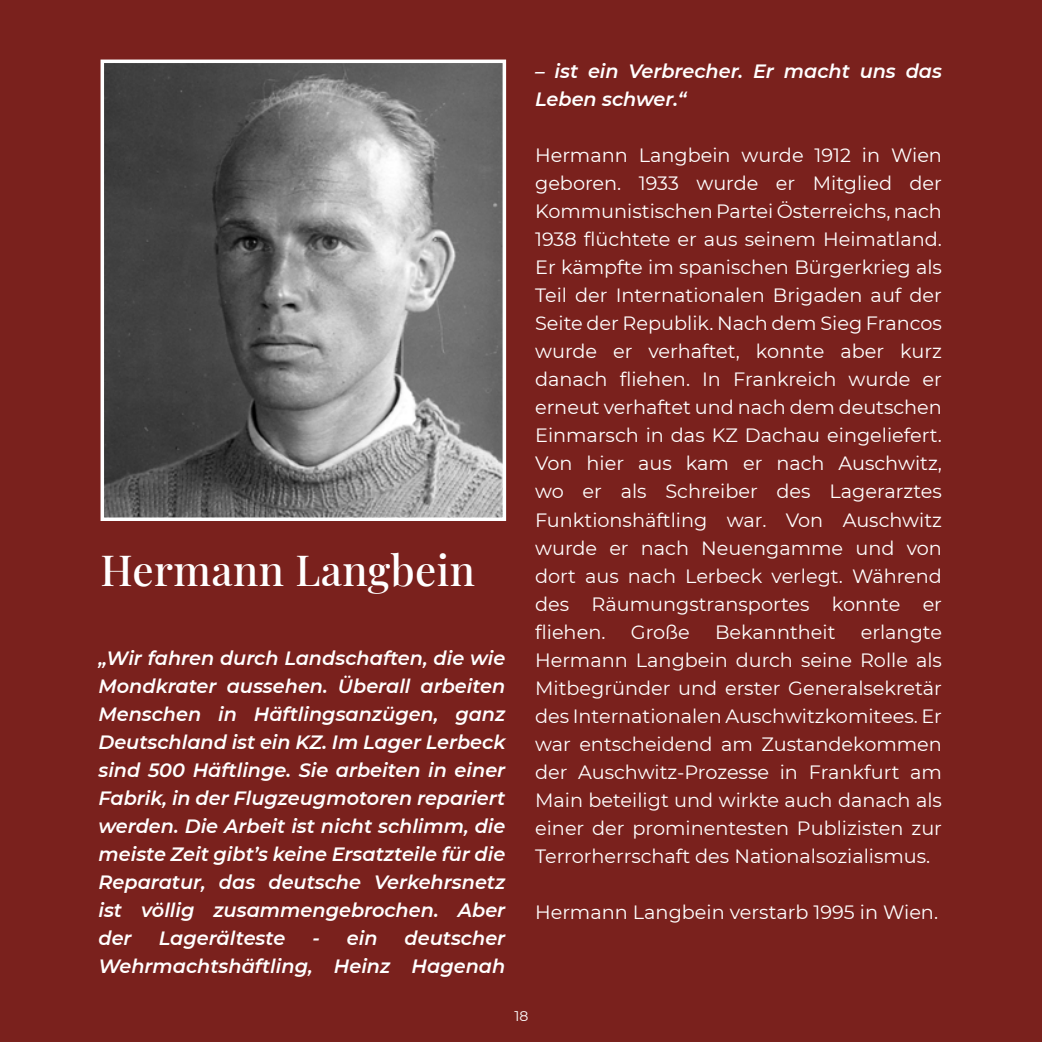
<style>
.page{position:relative;width:1042px;height:1042px;background:#7a211d}
.page>*{position:absolute;margin:0;border:0;box-sizing:border-box;transform-origin:0 0}
.t1{font:500 42px "Playfair Display";letter-spacing:.01em;color:#fff}
.t2{font:19.25px/28px "Montserrat";color:#fff;text-align:justify}
.t3{font:italic 600 19.25px/28px "Montserrat";color:#fff;text-align:justify}
.t4{font:14px "Montserrat";color:#fff}
</style>
<div class="page">
<img style="left:106px;top:65px;width:395px;height:451px">
<div style="left:101px;top:60px;width:405px;height:461px;border:4px solid #fff"></div>
<p class="t3" style="left:535px;top:57px;width:408px">– ist ein Verbrecher. Er macht uns das<br>Leben schwer.“</p>
<h1 class="t1" style="left:101px;top:537px;width:376px">Hermann Langbein</h1>
<p class="t3" style="left:98px;top:643px;width:408px">„Wir fahren durch Landschaften, die wie Mondkrater aussehen. Überall arbeiten Menschen in Häftlingsanzügen, ganz Deutschland ist ein KZ. Im Lager Lerbeck sind 500 Häftlinge. Sie arbeiten in einer Fabrik, in der Flugzeugmotoren repariert werden. Die Arbeit ist nicht schlimm, die meiste Zeit gibt’s keine Ersatzteile für die Reparatur, das deutsche Verkehrsnetz ist völlig zusammengebrochen. Aber der</p>
<p class="t3" style="left:159px;top:923px;width:128px">Lagerälteste</p>
<p class="t3" style="left:312px;top:923px;width:67px">- ein</p>
<p class="t3" style="left:98px;top:923px;width:408px;text-align:right">deutscher<br>Wehrmachtshäftling, Heinz Hagenah</p>
<p class="t2" style="left:535px;top:141px;width:408px">Hermann Langbein wurde 1912 in Wien geboren. 1933 wurde er Mitglied der Kommunistischen Partei Österreichs, nach 1938 flüchtete er aus seinem Heimatland.<br>Er kämpfte im spanischen Bürgerkrieg als Teil der Internationalen Brigaden auf der Seite der Republik. Nach dem Sieg Francos wurde er verhaftet, konnte aber kurz danach fliehen. In Frankreich wurde er erneut verhaftet und nach dem deutschen Einmarsch in das KZ Dachau eingeliefert.<br>Von hier aus kam er nach Auschwitz, wo er als Schreiber des Lagerarztes Funktionshäftling war. Von Auschwitz wurde er nach Neuengamme und von dort aus nach Lerbeck verlegt. Während des Räumungstransportes konnte er fliehen.</p>
<p class="t2" style="left:631px;top:617px;width:60px">Große</p>
<p class="t2" style="left:715px;top:617px;width:122px">Bekanntheit</p>
<p class="t2" style="left:535px;top:617px;width:408px;text-indent:326px">erlangte Hermann Langbein durch seine Rolle als Mitbegründer und erster Generalsekretär des Internationalen Auschwitzkomitees. Er war entscheidend am Zustandekommen der Auschwitz-Prozesse in Frankfurt am Main beteiligt und wirkte auch danach als einer der prominentesten Publizisten zur Terrorherrschaft des Nationalsozialismus.</p>
<p class="t2" style="left:535px;top:897px;width:404px">Hermann Langbein verstarb 1995 in Wien.</p>
<p class="t4" style="left:514px;top:1006px;width:15px">18</p>
</div>
